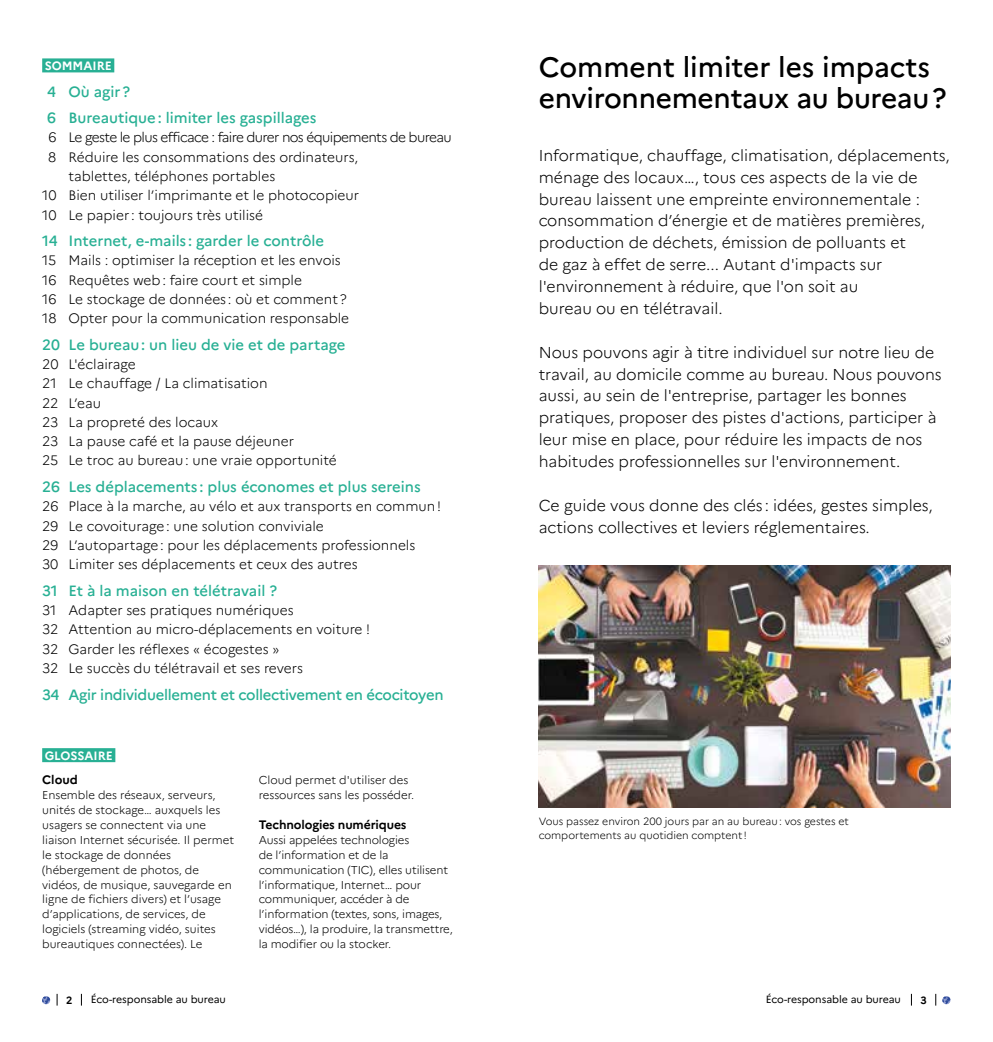
<style>
.page{position:relative;width:993px;height:1042px;background:#fff}
.page>*{position:absolute;margin:0;border:0;box-sizing:border-box;transform-origin:0 0}
.t1{font:500 28px/31.5px "Marianne";letter-spacing:-.01em;color:#000}
.t2{font:300 15.75px/21.9px "Marianne";color:#000}
.t3{font:500 14.88px/26.6px "Marianne";color:#28b094}
.t4{font:500 14.88px "Marianne";letter-spacing:-.02em;color:#28b094}
.t5{font:300 13.65px/19.2px "Marianne";color:#000}
.t6{font:300 13.65px "Marianne";letter-spacing:-.045em;color:#000}
.t7{font:700 12.25px "Marianne";letter-spacing:-.01em;color:#000}
.t8{font:700 12.08px "Marianne";color:#fff}
.t9{font:300 11.38px/14.9px "Marianne";color:#000}
.t10{font:300 10.5px/14px "Marianne";color:#000}
.t11{font:10.5px "Marianne";letter-spacing:-.005em;color:#000}
.t12{font:700 10.5px "Marianne";color:#000}
</style>
<div class="page">
<svg style="left:42px;top:996px;width:8px;height:8px"></svg>
<svg style="left:942px;top:996px;width:8px;height:8px"></svg>
<img style="left:538px;top:565px;width:412px;height:242px">
<div style="left:42px;top:58px;width:72px;height:14px;background:#28b094"></div>
<div style="left:42px;top:748px;width:73px;height:14px;background:#28b094"></div>
<p class="t8" style="left:45px;top:58px;width:69px">SOMMAIRE</p>
<p class="t3" style="left:47px;top:78px;width:270px">4 Où agir?<br>6 Bureautique: limiter les gaspillages</p>
<p class="t6" style="left:49px;top:129px;width:404px">6 Le geste le plus efficace : faire durer nos équipements de bureau</p>
<p class="t5" style="left:48px;top:147px;width:311px">8 Réduire les consommations des ordinateurs,</p>
<p class="t5" style="left:68px;top:166px;width:208px">tablettes, téléphones portables</p>
<p class="t5" style="left:42px;top:186px;width:318px">10 Bien utiliser l’imprimante et le photocopieur</p>
<p class="t5" style="left:42px;top:205px;width:222px">10 Le papier: toujours très utilisé</p>
<p class="t3" style="left:42px;top:228px;width:283px">14 Internet, e-mails : garder le contrôle</p>
<p class="t5" style="left:42px;top:251px;width:308px">15 Mails : optimiser la réception et les envois 16 Requêtes web: faire court et simple<br>16 Le stockage de données : où et comment?<br>18 Opter pour la communication responsable</p>
<p class="t3" style="left:42px;top:331px;width:304px">20 Le bureau: un lieu de vie et de partage</p>
<p class="t5" style="left:42px;top:355px;width:296px">20 L'éclairage<br>21 Le chauffage / La climatisation<br>22 L’eau<br>23 La propreté des locaux<br>23 La pause café et la pause déjeuner<br>25 Le troc au bureau: une vraie opportunité</p>
<p class="t3" style="left:42px;top:473px;width:380px">26 Les déplacements : plus économes et plus sereins</p>
<p class="t5" style="left:42px;top:497px;width:400px">26 Place à la marche, au vélo et aux transports en commun!<br>29 Le covoiturage: une solution conviviale<br>29 L’autopartage: pour les déplacements professionnels<br>30 Limiter ses déplacements et ceux des autres</p>
<p class="t3" style="left:42px;top:577px;width:236px">31 Et à la maison en télétravail ?</p>
<p class="t5" style="left:42px;top:600px;width:329px">31 Adapter ses pratiques numériques<br>32 Attention au micro-déplacements en voiture !<br>32 Garder les réflexes « écogestes »<br>32 Le succès du télétravail et ses revers</p>
<p class="t4" style="left:42px;top:685px;width:403px">34 Agir individuellement et collectivement en écocitoyen</p>
<p class="t8" style="left:45px;top:748px;width:70px">GLOSSAIRE</p>
<p class="t7" style="left:42px;top:772px;width:37px">Cloud</p>
<p class="t9" style="left:42px;top:788px;width:193px">Ensemble des réseaux, serveurs, unités de stockage… auxquels les usagers se connectent via une liaison Internet sécurisée. Il permet le stockage de données (hébergement de photos, de vidéos, de musique, sauvegarde en ligne de fichiers divers) et l’usage d’applications, de services, de logiciels (streaming vidéo, suites bureautiques connectées). Le</p>
<p class="t9" style="left:259px;top:773px;width:157px">Cloud permet d'utiliser des ressources sans les posséder.</p>
<p class="t7" style="left:259px;top:817px;width:149px">Technologies numériques</p>
<p class="t9" style="left:259px;top:832px;width:195px">Aussi appelées technologies<br>de l’information et de la communication (TIC), elles utilisent l’informatique, Internet… pour communiquer, accéder à de l’information (textes, sons, images, vidéos…), la produire, la transmettre, la modifier ou la stocker.</p>
<h1 class="t1" style="left:538px;top:51px;width:409px">Comment limiter les impacts environnementaux au bureau?</h1>
<p class="t2" style="left:538px;top:144px;width:412px">Informatique, chauffage, climatisation, déplacements, ménage des locaux…, tous ces aspects de la vie de bureau laissent une empreinte environnementale : consommation d’énergie et de matières premières, production de déchets, émission de polluants et<br>de gaz à effet de serre... Autant d'impacts sur l'environnement à réduire, que l'on soit au<br>bureau ou en télétravail.</p>
<p class="t2" style="left:538px;top:341px;width:404px">Nous pouvons agir à titre individuel sur notre lieu de travail, au domicile comme au bureau. Nous pouvons aussi, au sein de l'entreprise, partager les bonnes pratiques, proposer des pistes d'actions, participer à leur mise en place, pour réduire les impacts de nos habitudes professionnelles sur l'environnement.</p>
<p class="t2" style="left:538px;top:494px;width:395px">Ce guide vous donne des clés : idées, gestes simples, actions collectives et leviers réglementaires.</p>
<p class="t10" style="left:538px;top:814px;width:311px">Vous passez environ 200 jours par an au bureau: vos gestes et comportements au quotidien comptent !</p>
<p class="t12" style="left:66px;top:993px;width:8px">2</p>
<p class="t11" style="left:91px;top:993px;width:137px">Éco-responsable au bureau</p>
<p class="t11" style="left:765px;top:993px;width:137px">Éco-responsable au bureau</p>
<p class="t12" style="left:920px;top:993px;width:8px">3</p>
</div>
